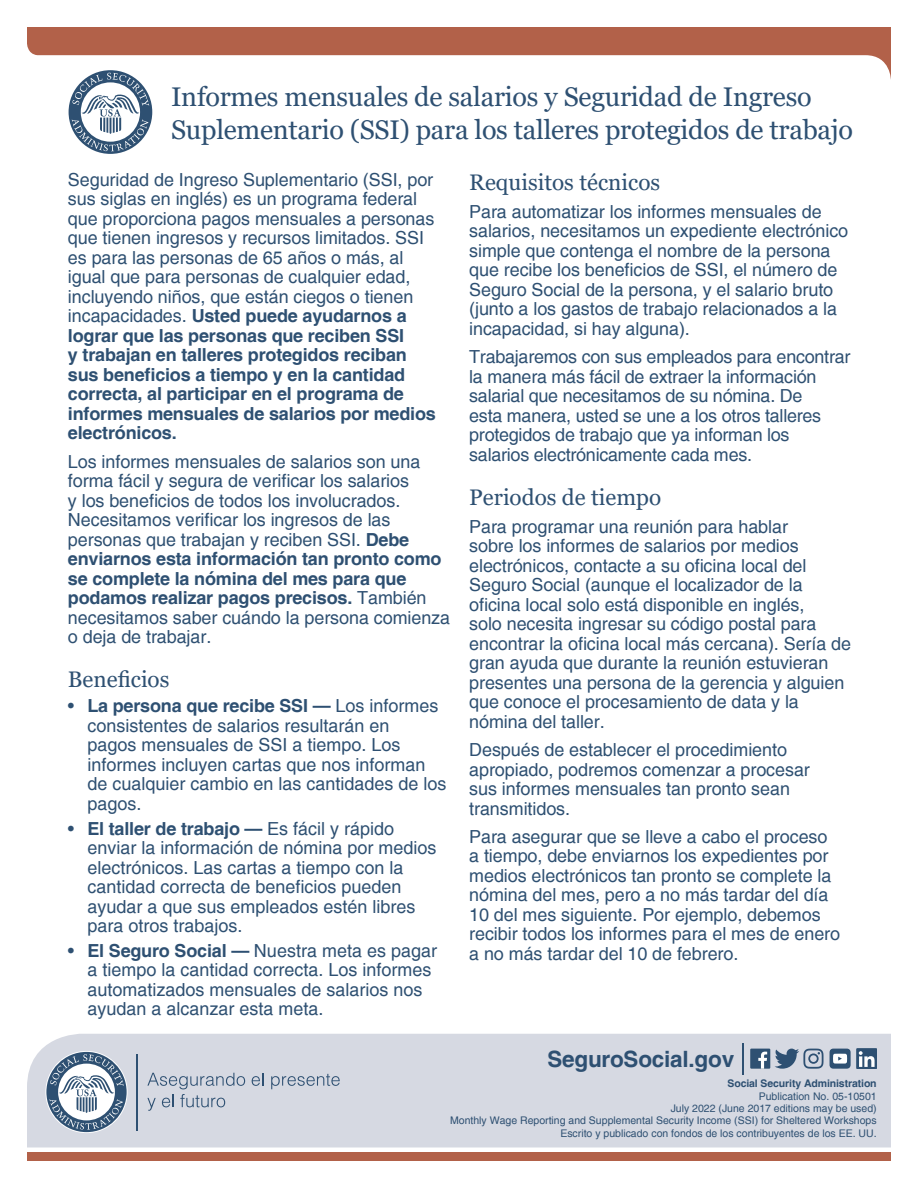
<style>
.page{position:relative;width:918px;height:1188px;background:#fff}
.page>*{position:absolute;margin:0;border:0;box-sizing:border-box;transform-origin:0 0}
.t1{font:27px/33px "Georgia";letter-spacing:-.01em;color:#2e5072}
.t2{font:22.5px "Georgia";color:#2e5072}
.t3{font:700 22.5px "Helvetica";letter-spacing:-.01em;color:#2e5072}
.t4{font:18px/19.5px "Helvetica";letter-spacing:-.005em;color:#2e5072}
.t5{font:10.5px/12.3px "Helvetica";color:#2e5072;text-align:right}
.t6{font:700 10.5px "Helvetica";letter-spacing:-.01em;color:#2e5072}
.s1{font-weight:700}
</style>
<div class="page">
<div style="left:27px;top:1153px;width:864px;height:8px;background:#b26149"></div>
<div style="left:27px;top:1034px;width:864px;height:113px;background:#d6d9e2"></div>
<hr style="left:742px;top:1043px;width:1px;height:32px;background:#2e5072">
<svg style="left:27px;top:27px;width:864px;height:53px;fill:#b26149"></svg>
<svg style="left:46px;top:1052px;width:81px;height:80px"></svg>
<svg style="left:49px;top:1054px;width:75px;height:76px"></svg>
<hr style="left:136px;top:1054px;width:2px;height:76px;background:#2e5072">
<svg style="left:252px;top:1073px;width:11px;height:13px"></svg>
<svg style="left:271px;top:1074px;width:69px;height:15px"></svg>
<svg style="left:147px;top:1073px;width:98px;height:38px;background:#bfc6d2"></svg>
<div style="left:750px;top:1049px;width:20px;height:20px;background:#2e5072"></div>
<svg style="left:758px;top:1052px;width:9px;height:17px"></svg>
<svg style="left:775px;top:1049px;width:49px;height:20px"></svg>
<svg style="left:830px;top:1049px;width:21px;height:20px"></svg>
<div style="left:857px;top:1049px;width:20px;height:20px;background:#2e5072"></div>
<svg style="left:859px;top:1051px;width:16px;height:16px"></svg>
<div style="left:69px;top:70px;width:83px;height:84px;background:#2e5072;border-radius:50%"></div>
<svg style="left:72px;top:73px;width:77px;height:78px"></svg>
<h1 class="t1" style="left:171px;top:81px;width:684px">Informes mensuales de salarios y Seguridad de Ingreso<br>Suplementario (SSI) para los talleres protegidos de trabajo</h1>
<p class="t4" style="left:68px;top:170px;width:369px">Seguridad de Ingreso Suplementario (SSI, por sus siglas en inglés) es un programa federal que proporciona pagos mensuales a personas que tienen ingresos y recursos limitados. SSI es para las personas de 65 años o más, al igual que para personas de cualquier edad, incluyendo niños, que están ciegos o tienen incapacidades. <span class="s1">Usted puede ayudarnos a lograr que las personas que reciben SSI<br>y trabajan en talleres protegidos reciban sus beneficios a tiempo y en la cantidad correcta, al participar en el programa de informes mensuales de salarios por medios electrónicos.</span></p>
<p class="t4" style="left:68px;top:452px;width:384px">Los informes mensuales de salarios son una forma fácil y segura de verificar los salarios<br>y los beneficios de todos los involucrados.<br>Necesitamos verificar los ingresos de las personas que trabajan y reciben SSI. <span class="s1">Debe enviarnos esta información tan pronto como se complete la nómina del mes para que podamos realizar pagos precisos.</span> También necesitamos saber cuándo la persona comienza o deja de trabajar.</p>
<p class="t2" style="left:68px;top:666px;width:103px">Beneficios</p>
<p class="t4" style="left:87px;top:697px;width:361px;text-indent:-19px">• <span class="s1">La persona que recibe SSI —</span> Los informes consistentes de salarios resultarán en<br>pagos mensuales de SSI a tiempo. Los informes incluyen cartas que nos informan de cualquier cambio en las cantidades de los pagos.</p>
<p class="t4" style="left:87px;top:819px;width:351px;text-indent:-19px">• <span class="s1">El taller de trabajo —</span> Es fácil y rápido enviar la información de nómina por medios electrónicos. Las cartas a tiempo con la cantidad correcta de beneficios pueden ayudar a que sus empleados estén libres para otros trabajos.</p>
<p class="t4" style="left:87px;top:942px;width:351px;text-indent:-19px">• <span class="s1">El Seguro Social —</span> Nuestra meta es pagar a tiempo la cantidad correcta. Los informes automatizados mensuales de salarios nos ayudan a alcanzar esta meta.</p>
<p class="t2" style="left:469px;top:168px;width:192px">Requisitos técnicos</p>
<p class="t4" style="left:469px;top:203px;width:381px">Para automatizar los informes mensuales de salarios, necesitamos un expediente electrónico simple que contenga el nombre de la persona que recibe los beneficios de SSI, el número de Seguro Social de la persona, y el salario bruto (junto a los gastos de trabajo relacionados a la incapacidad, si hay alguna).</p>
<p class="t4" style="left:469px;top:348px;width:383px">Trabajaremos con sus empleados para encontrar la manera más fácil de extraer la información salarial que necesitamos de su nómina. De<br>esta manera, usted se une a los otros talleres protegidos de trabajo que ya informan los salarios electrónicamente cada mes.</p>
<p class="t2" style="left:469px;top:483px;width:193px">Periodos de tiempo</p>
<p class="t4" style="left:469px;top:518px;width:383px">Para programar una reunión para hablar<br>sobre los informes de salarios por medios electrónicos, contacte a su oficina local del Seguro Social (aunque el localizador de la oficina local solo está disponible en inglés,<br>solo necesita ingresar su código postal para encontrar la oficina local más cercana). Sería de gran ayuda que durante la reunión estuvieran presentes una persona de la gerencia y alguien que conoce el procesamiento de data y la nómina del taller.</p>
<p class="t4" style="left:469px;top:741px;width:342px">Después de establecer el procedimiento apropiado, podremos comenzar a procesar sus informes mensuales tan pronto sean transmitidos.</p>
<p class="t4" style="left:469px;top:827px;width:372px">Para asegurar que se lleve a cabo el proceso a tiempo, debe enviarnos los expedientes por medios electrónicos tan pronto se complete la nómina del mes, pero a no más tardar del día 10 del mes siguiente. Por ejemplo, debemos recibir todos los informes para el mes de enero a no más tardar del 10 de febrero.</p>
<p class="t3" style="left:547px;top:1045px;width:188px">SeguroSocial.gov</p>
<p class="t6" style="left:727px;top:1077px;width:151px">Social Security Administration</p>
<p class="t5" style="left:450px;top:1090px;width:428px">Publication No. 05-10501<br>July 2022 (June 2017 editions may be used)<br>Monthly Wage Reporting and Supplemental Security Income (SSI) for Sheltered Workshops Escrito y publicado con fondos de los contribuyentes de los EE. UU.</p>
</div>
